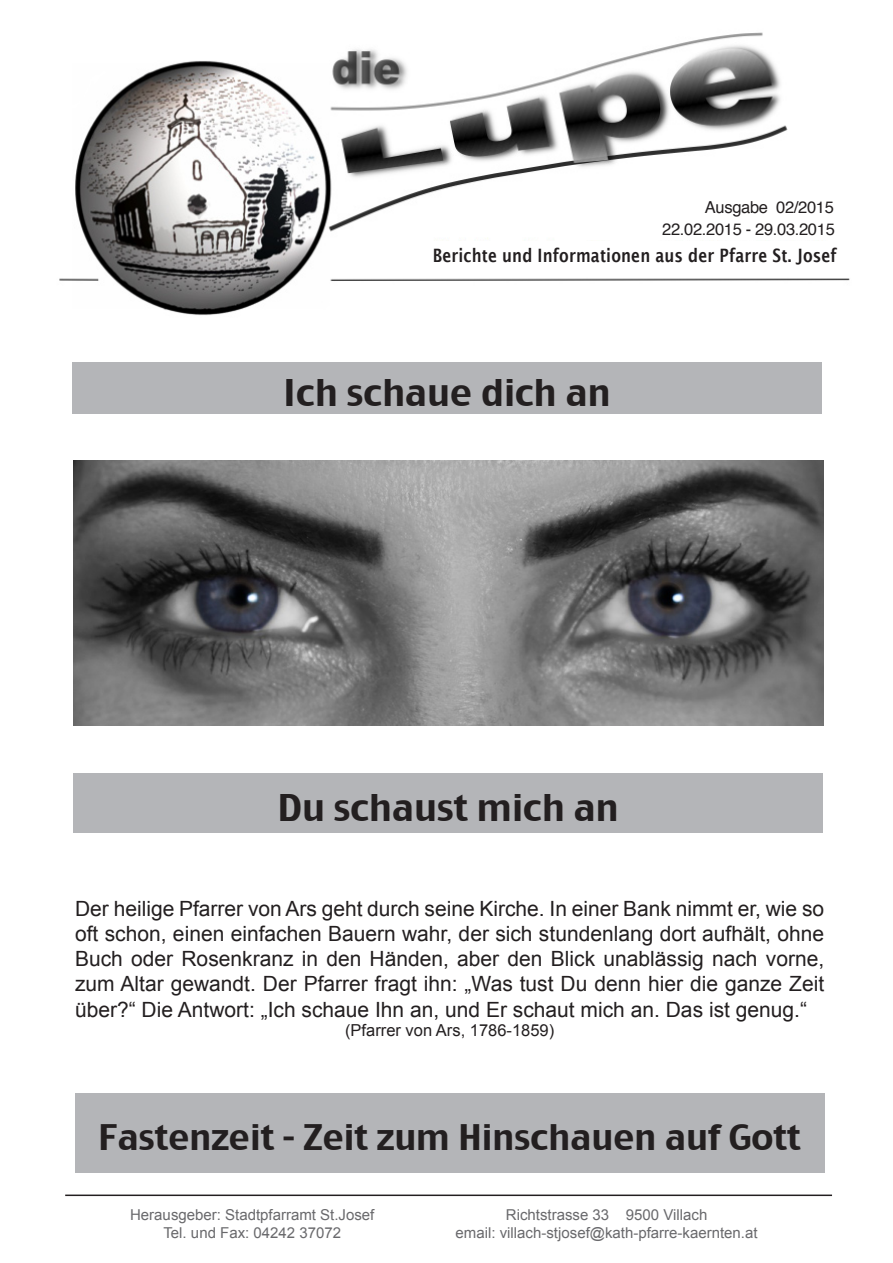
<style>
.page{position:relative;width:893px;height:1263px;background:#fff}
.page>*{position:absolute;margin:0;border:0;box-sizing:border-box;transform-origin:0 0}
.t1{font:36px "Charcoal CY";color:#231f20}
.t2{font:34.5px "Charcoal CY";color:#231f20}
.t3{font:21px/25.2px "Arial";color:#231f20;text-align:justify}
.t4{font:600 18.45px "Lucida Sans";letter-spacing:.01em;color:#231f20;scale:.82 1}
.t5{font:16.5px "Helvetica";letter-spacing:-.02em;color:#231f20}
.t6{font:16.5px "Arial";color:#231f20}
.t7{font:15px "Arial";color:#69696c}
</style>
<div class="page">
<img style="left:59px;top:32px;width:791px;height:283px">
<hr style="left:65px;top:1194px;width:767px;height:2px;background:#231f20">
<div style="left:583px;top:196px;width:255px;height:44px;background:#fff"></div>
<div style="left:433px;top:241px;width:422px;height:30px;background:#fff"></div>
<div style="left:72px;top:362px;width:749px;height:52px;background:#b4b5b8"></div>
<div style="left:74px;top:773px;width:749px;height:59px;background:#b4b5b8"></div>
<div style="left:75px;top:1093px;width:749px;height:79px;background:#b4b5b8"></div>
<img style="left:74px;top:460px;width:750px;height:266px">
<p class="t5" style="left:705px;top:194px;width:130px">Ausgabe 02/2015</p>
<p class="t5" style="left:662px;top:217px;width:174px">22.02.2015 - 29.03.2015</p>
<p class="t4" style="left:433px;top:245px;width:494px">Berichte und Informationen aus der Pfarre St. Josef</p>
<p class="t1" style="left:283px;top:370px;width:329px">Ich schaue dich an</p>
<p class="t1" style="left:278px;top:785px;width:343px">Du schaust mich an</p>
<p class="t3" style="left:75px;top:896px;width:751px">Der heilige Pfarrer von Ars geht durch seine Kirche. In einer Bank nimmt er, wie so oft schon, einen einfachen Bauern wahr, der sich stundenlang dort aufhält, ohne Buch oder Rosenkranz in den Händen, aber den Blick unablässig nach vorne, zum Altar gewandt. Der Pfarrer fragt ihn: „Was tust Du denn hier die ganze Zeit über?“ Die Antwort: „Ich schaue Ihn an, und Er schaut mich an. Das ist genug.“</p>
<p class="t6" style="left:345px;top:1020px;width:211px">(Pfarrer von Ars, 1786-1859)</p>
<p class="t2" style="left:99px;top:1115px;width:704px">Fastenzeit - Zeit zum Hinschauen auf Gott</p>
<p class="t7" style="left:130px;top:1205px;width:246px">Herausgeber: Stadtpfarramt St.Josef</p>
<p class="t7" style="left:163px;top:1223px;width:179px">Tel. und Fax: 04242 37072</p>
<p class="t7" style="left:506px;top:1205px;width:203px">Richtstrasse 33 9500 Villach</p>
<p class="t7" style="left:456px;top:1223px;width:303px">email: villach-stjosef@kath-pfarre-kaernten.at</p>
</div>
